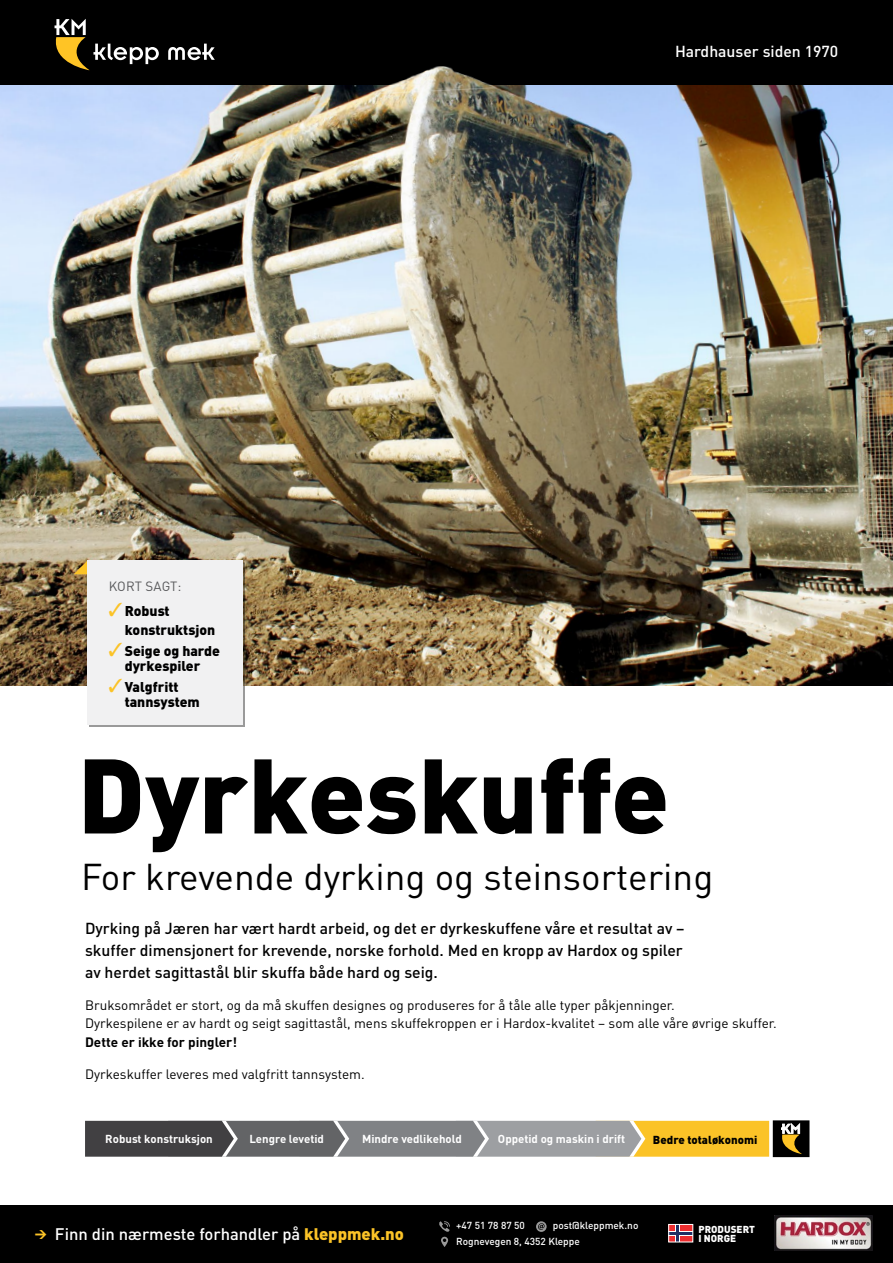
<style>
.page{position:relative;width:893px;height:1263px;background:#fff}
.page>*{position:absolute;margin:0;border:0;box-sizing:border-box;transform-origin:0 0}
.t1{font:900 104.1px "DIN";color:#000}
.t2{font:36.9px "DIN";color:#000}
.t3{font:500 16.5px "DIN";color:#fff}
.t4{font:500 15.75px/22px "DIN";color:#000;text-align:justify}
.t5{font:500 15.75px "DIN";color:#fff}
.t6{font:900 13.95px/15.1px "DINOT";color:#000}
.t7{font:13.5px/18.8px "DIN";color:#000}
.t8{font:13.35px "DINOT";letter-spacing:.005em;color:#58595b}
.t9{font:700 11.4px "DIN";color:#fff}
.t10{font:900 11.4px "DIN";color:#000}
.t11{font:500 10.05px "DIN";color:#fff}
.t12{font:900 10.05px/9.3px "DIN";color:#fff}
.s1{color:#fbc327}
.s2{font-weight:700}
.s3{font-weight:900;font-size:11.85px;color:#fbc327}
.s4{font-weight:900;color:#fbc327}
</style>
<div class="page">
<div style="left:0;top:0;width:893px;height:85px;background:#000"></div>
<svg style="left:168px;top:44px;width:47px;height:16px"></svg>
<svg style="left:54px;top:19px;width:105px;height:51px"></svg>
<div style="left:0;top:1205px;width:893px;height:58px;background:#000"></div>
<img style="left:774px;top:1216px;width:98px;height:35px">
<svg style="left:536px;top:1221px;width:11px;height:11px"></svg>
<svg style="left:439px;top:1221px;width:11px;height:26px"></svg>
<div style="left:669px;top:1224px;width:24px;height:18px;background:#ee2d2f"></div>
<div style="left:675px;top:1224px;width:5px;height:18px;background:#fff"></div>
<svg style="left:670px;top:1231px;width:21px;height:4px"></svg>
<hr style="left:669px;top:1232px;width:24px;height:2px;background:#212f64">
<hr style="left:676px;top:1224px;width:3px;height:18px;background:#212f64">
<div style="left:668px;top:1224px;width:25px;height:18px;border:1px solid #fff"></div>
<img style="left:0;top:85px;width:893px;height:600px">
<img style="left:252px;top:66px;width:356px;height:89px">
<svg style="left:74px;top:560px;width:13px;height:14px"></svg>
<div style="left:89px;top:563px;width:156px;height:164px;background:#000;opacity:.4"></div>
<div style="left:87px;top:560px;width:156px;height:165px;background:#f1f1f2"></div>
<div style="left:773px;top:1121px;width:36px;height:35px;background:#000"></div>
<svg style="left:85px;top:1121px;width:717px;height:36px;background:#8e8469"></svg>
<p class="t8" style="left:109px;top:577px;width:74px">KORT SAGT:</p>
<p class="t6" style="left:125px;top:601px;width:92px;line-height:18.9px;text-indent:-16px"><span class="s1">✓</span>Robust konstruktsjon</p>
<p class="t6" style="left:109px;top:643px;width:113px;text-align:center"><span class="s1">✓</span>Seige og harde dyrkespiler</p>
<p class="t6" style="left:125px;top:679px;width:77px;text-indent:-16px"><span class="s1">✓</span>Valgfritt tannsystem</p>
<p class="t5" style="left:675px;top:41px;width:165px">Hardhauser siden 1970</p>
<p class="t1" style="left:77px;top:726px;width:593px">Dyrkeskuffe</p>
<p class="t2" style="left:81px;top:853px;width:634px">For krevende dyrking og steinsortering</p>
<p class="t4" style="left:85px;top:917px;width:601px">Dyrking på Jæren har vært hardt arbeid, og det er dyrkeskuffene våre et resultat av – skuffer dimensjonert for krevende, norske forhold. Med en kropp av Hardox og spiler av herdet sagittastål blir skuffa både hard og seig.</p>
<p class="t7" style="left:85px;top:995px;width:693px">Bruksområdet er stort, og da må skuffen designes og produseres for å tåle alle typer påkjenninger.<br>Dyrkespilene er av hardt og seigt sagittastål, mens skuffekroppen er i Hardox-kvalitet – som alle våre øvrige skuffer.<br><span class="s2">Dette er ikke for pingler!</span></p>
<p class="t7" style="left:85px;top:1064px;width:281px">Dyrkeskuffer leveres med valgfritt tannsystem.</p>
<p class="t9" style="left:105px;top:1132px;width:109px">Robust konstruksjon</p>
<p class="t9" style="left:249px;top:1132px;width:76px">Lengre levetid</p>
<p class="t9" style="left:362px;top:1132px;width:101px">Mindre vedlikehold</p>
<p class="t9" style="left:498px;top:1132px;width:129px">Oppetid og maskin i drift</p>
<p class="t10" style="left:653px;top:1132px;width:106px">Bedre totaløkonomi</p>
<p class="t3" style="left:35px;top:1224px;width:371px"><span class="s3">&gt;</span> Finn din nærmeste forhandler på <span class="s4">kleppmek.no</span></p>
<p class="t11" style="left:456px;top:1219px;width:70px">+47 51 78 87 50</p>
<p class="t11" style="left:553px;top:1219px;width:87px">post@kleppmek.no</p>
<p class="t11" style="left:456px;top:1234px;width:125px">Rognevegen 8, 4352 Kleppe</p>
<p class="t12" style="left:698px;top:1224px;width:58px">PRODUSERT<br>I NORGE</p>
</div>
